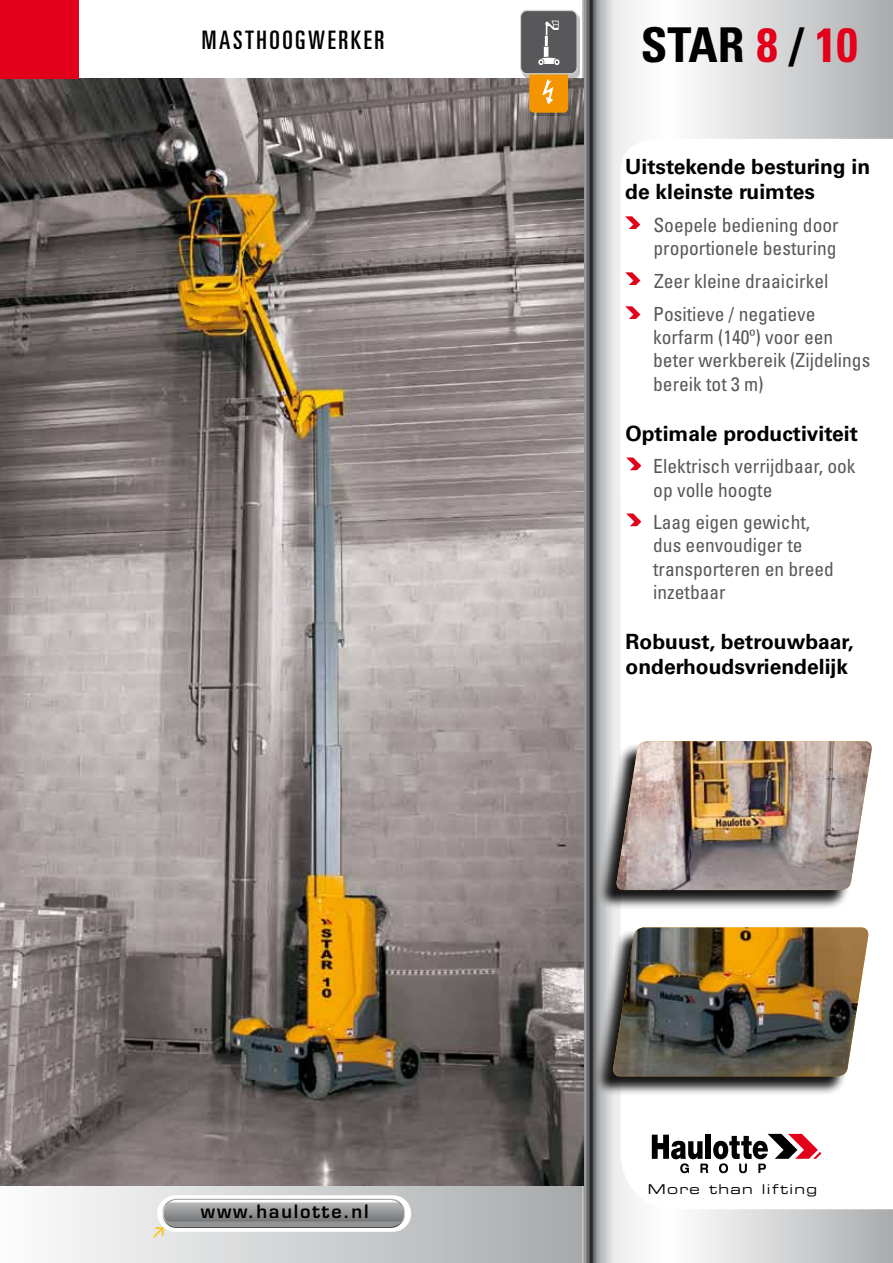
<style>
.page{position:relative;width:893px;height:1263px;background:#fff}
.page>*{position:absolute;margin:0;border:0;box-sizing:border-box;transform-origin:0 0}
.t1{font:700 condensed 48px "Univers";color:#000}
.t2{font:ultra-condensed 25.5px "Univers";letter-spacing:.1em;color:#000}
.t3{font:700 21px/25.2px "Univers";color:#000}
.t4{font:condensed 19.5px/23.4px "Univers";color:#58585a}
.t5{font:600 18px "Eurostile";letter-spacing:.1em;color:#000}
.t6{font:13.5px "Eurostile Extended Two";letter-spacing:.1em;color:#000}
.s1{color:#e2001a}
</style>
<div class="page">
<svg style="left:0;top:1185px;width:582px;height:78px"></svg>
<div style="left:157px;top:1195px;width:254px;height:37px;background:linear-gradient(to right,#fefefe,#fff);border-radius:18px"></div>
<div style="left:162px;top:1199px;width:243px;height:29px;background:#aaabad;border-radius:15px"></div>
<svg style="left:153px;top:1200px;width:251px;height:38px"></svg>
<svg style="left:582px;top:0;width:311px;height:1263px"></svg>
<div style="left:594px;top:929px;width:272px;height:167px;background:#000;opacity:.91"></div>
<img style="left:612px;top:927px;width:257px;height:149px">
<div style="left:597px;top:743px;width:273px;height:167px;background:#000;opacity:.91"></div>
<img style="left:615px;top:741px;width:257px;height:149px">
<img style="left:0;top:79px;width:584px;height:1106px">
<div style="left:522px;top:13px;width:58px;height:103px;background:#000;opacity:.25"></div>
<div style="left:529px;top:69px;width:39px;height:44px;background:#f39400;border-radius:4px"></div>
<div style="left:521px;top:11px;width:56px;height:63px;background:#58585a;border-radius:6px"></div>
<div style="left:520px;top:10px;width:58px;height:64px;border:1px solid #d0d1d2;border-radius:6px"></div>
<svg style="left:538px;top:21px;width:22px;height:44px"></svg>
<svg style="left:542px;top:79px;width:12px;height:26px"></svg>
<svg style="left:625px;top:216px;width:15px;height:13px"></svg>
<svg style="left:625px;top:272px;width:15px;height:13px"></svg>
<svg style="left:625px;top:306px;width:15px;height:13px"></svg>
<svg style="left:626px;top:457px;width:15px;height:13px"></svg>
<svg style="left:626px;top:513px;width:15px;height:13px"></svg>
<div style="left:0;top:0;width:79px;height:79px;background:#e2001a"></div>
<h2 class="t2" style="left:202px;top:26px;width:184px">MASTHOOGWERKER</h2>
<h1 class="t1" style="left:641px;top:16px;width:219px">STAR <span class="s1">8</span> / <span class="s1">10</span></h1>
<p class="t3" style="left:625px;top:154px;width:247px">Uitstekende besturing in de kleinste ruimtes</p>
<p class="t4" style="left:653px;top:213px;width:187px">Soepele bediening door proportionele besturing</p>
<p class="t4" style="left:653px;top:264px;width:177px;line-height:32.5px">Zeer kleine draaicirkel<br>Positieve / negatieve</p>
<p class="t4" style="left:653px;top:325px;width:219px">korfarm (140º) voor een beter werkbereik (Zijdelings bereik tot 3 m)</p>
<p class="t3" style="left:625px;top:421px;width:234px">Optimale productiviteit</p>
<p class="t4" style="left:653px;top:454px;width:204px">Elektrisch verrijdbaar, ook op volle hoogte</p>
<p class="t4" style="left:653px;top:510px;width:182px">Laag eigen gewicht, dus eenvoudiger te transporteren en breed inzetbaar</p>
<p class="t3" style="left:626px;top:629px;width:229px">Robuust, betrouwbaar, onderhoudsvriendelijk</p>
<p class="t5" style="left:201px;top:1200px;width:169px">www.haulotte.nl</p>
<p class="t6" style="left:648px;top:1180px;width:171px">More than lifting</p>
</div>
